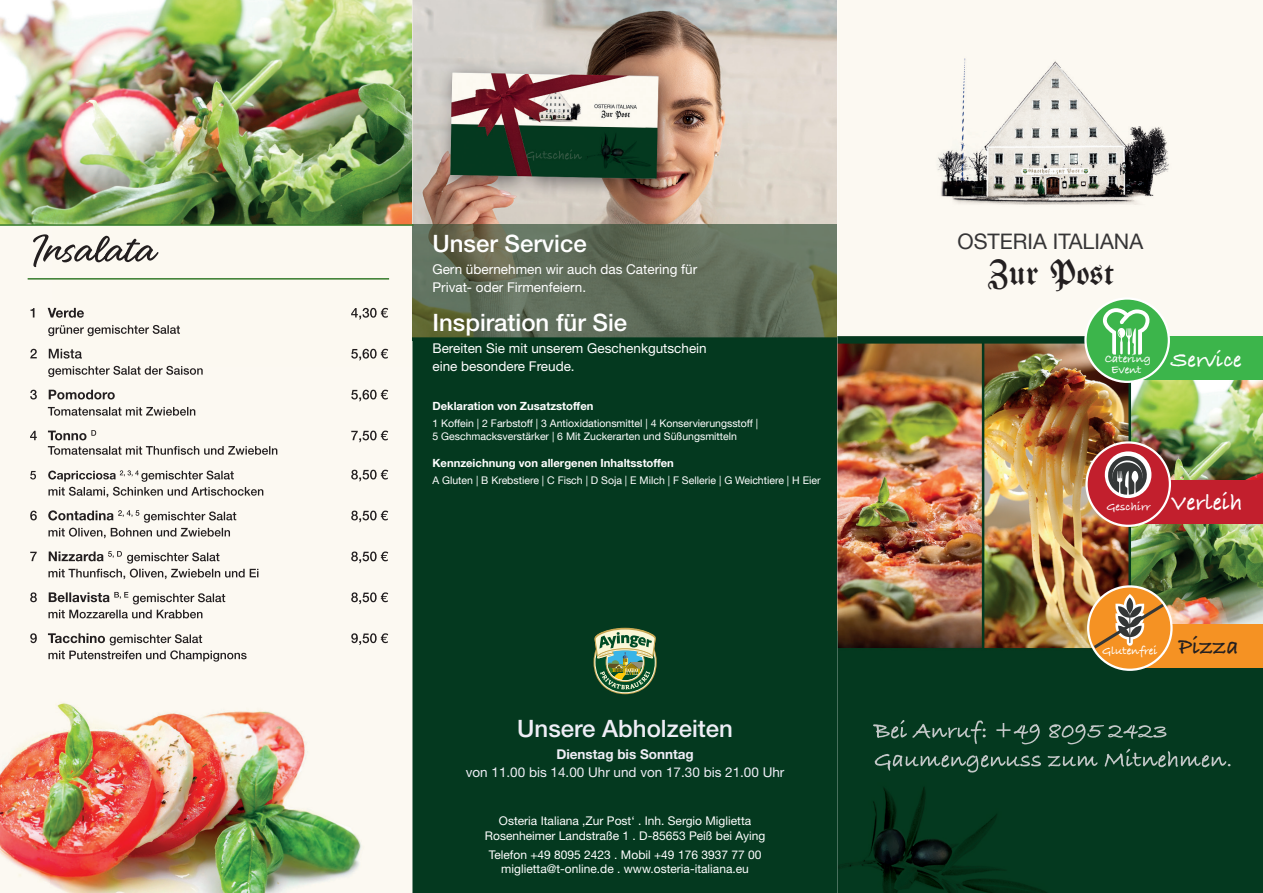
<style>
.page{position:relative;width:1263px;height:893px;background:#fff}
.page>*{position:absolute;margin:0;border:0;box-sizing:border-box;transform-origin:0 0}
.t1{font:40.5px "Breitkopf Fraktur";color:#231f20}
.t2{font:500 24px "Helvetica Neue LT Std";color:#fff}
.t3{font:500 24px "Helvetica Neue LT Std";color:#efeef6}
.t4{font:700 22.5px "Bradley Hand ITCTT";color:#fff}
.t5{font:21.3px "Helvetica Neue LT Com";color:#363536}
.t6{font:13.5px/18px "Helvetica Neue LT Std";color:#fff}
.t7{font:13.5px "Helvetica Neue LT Std";color:#efeef6}
.t8{font:700 13.5px "Helvetica Neue LT Std";color:#efeef6}
.t9{font:12px/14.4px "Helvetica Neue LT Std";color:#fff;text-align:center}
.t10{font:700 12px/10.5px "Bradley Hand ITCTT";color:#fff;text-align:center}
.t11{font:700 11.25px "Helvetica Neue LT Com";color:#fff}
.t12{font:10.5px/12.6px "Helvetica Neue LT Com";color:#fff}
.s1{font-size:24px}
.s2{font-size:24px;color:#231f20}
</style>
<div class="page">
<img style="left:0;top:0;width:1263px;height:893px">
<img style="left:0;top:0;width:412px;height:224px">
<svg style="left:30px;top:633px;width:358px;height:29px"></svg>
<svg style="left:48px;top:610px;width:154px;height:8px"></svg>
<svg style="left:30px;top:592px;width:358px;height:12px"></svg>
<svg style="left:30px;top:551px;width:358px;height:28px"></svg>
<svg style="left:30px;top:510px;width:358px;height:28px"></svg>
<svg style="left:30px;top:470px;width:358px;height:27px"></svg>
<svg style="left:30px;top:430px;width:358px;height:25px"></svg>
<svg style="left:48px;top:407px;width:147px;height:9px"></svg>
<svg style="left:30px;top:390px;width:358px;height:11px"></svg>
<svg style="left:30px;top:349px;width:358px;height:28px"></svg>
<svg style="left:30px;top:308px;width:358px;height:28px"></svg>
<svg style="left:33px;top:234px;width:125px;height:33px"></svg>
<img style="left:412px;top:224px;width:426px;height:116px">
<img style="left:873px;top:720px;width:294px;height:24px">
<img style="left:875px;top:749px;width:355px;height:23px">
<div style="left:1122px;top:624px;width:141px;height:44px;background:#f59223"></div>
<div style="left:1088px;top:586px;width:83px;height:84px;background:#f59223;border-radius:50%"></div>
<div style="left:1087px;top:585px;width:85px;height:86px;border:2px solid #fff;border-radius:50%"></div>
<svg style="left:1090px;top:594px;width:77px;height:57px"></svg>
<div style="left:1120px;top:480px;width:143px;height:44px;background:#c21f2d"></div>
<div style="left:1086px;top:442px;width:84px;height:84px;background:#c21f2d;border-radius:50%"></div>
<div style="left:1085px;top:441px;width:86px;height:86px;border:2px solid #fff;border-radius:50%"></div>
<svg style="left:1104px;top:451px;width:48px;height:47px"></svg>
<svg style="left:1107px;top:454px;width:41px;height:42px;background:#887a7b"></svg>
<div style="left:1119px;top:337px;width:144px;height:43px;background:#3cb54b"></div>
<div style="left:1085px;top:298px;width:84px;height:84px;background:#3cb54b;border-radius:50%"></div>
<div style="left:1084px;top:297px;width:86px;height:86px;border:2px solid #fff;border-radius:50%"></div>
<svg style="left:1102px;top:308px;width:48px;height:47px"></svg>
<svg style="left:593px;top:628px;width:64px;height:66px;background:#70906a"></svg>
<hr style="left:0;top:224px;width:414px;height:2px;background:#357b2b">
<hr style="left:28px;top:278px;width:361px;height:2px;background:#357b2b">
<h2 class="t2" style="left:432px;top:229px;width:156px">Unser Service</h2>
<p class="t6" style="left:432px;top:260px;width:266px">Gern übernehmen wir auch das Catering für<br>Privat- oder Firmenfeiern.</p>
<h2 class="t2" style="left:432px;top:308px;width:196px">Inspiration für Sie</h2>
<p class="t6" style="left:432px;top:339px;width:276px">Bereiten Sie mit unserem Geschenkgutschein eine besondere Freude.</p>
<p class="t11" style="left:432px;top:399px;width:163px">Deklaration von Zusatzstoffen</p>
<p class="t12" style="left:432px;top:417px;width:327px">1 Koffein | 2 Farbstoff | 3 Antioxidationsmittel | 4 Konservierungsstoff |<br>5 Geschmacksverstärker | 6 Mit Zuckerarten und Süßungsmitteln</p>
<p class="t11" style="left:432px;top:456px;width:243px">Kennzeichnung von allergenen Inhaltsstoffen</p>
<p class="t12" style="left:432px;top:473px;width:390px">A Gluten | B Krebstiere | C Fisch | D Soja | E Milch | F Sellerie | G Weichtiere | H Eier</p>
<h2 class="t3" style="left:517px;top:714px;width:217px">Unsere Abholzeiten</h2>
<p class="t8" style="left:556px;top:746px;width:139px">Dienstag bis Sonntag</p>
<p class="t7" style="left:466px;top:764px;width:320px">von 11.00 bis 14.00 Uhr und von 17.30 bis 21.00 Uhr</p>
<p class="t9" style="left:485px;top:814px;width:282px">Osteria Italiana ‚Zur Post‘ . Inh. Sergio Miglietta<br>Rosenheimer Landstraße 1 . D-85653 Peiß bei Aying</p>
<p class="t9" style="left:489px;top:847px;width:274px">Telefon +49 8095 2423 . Mobil +49 176 3937 77 00 miglietta@t-online.de . www.osteria-italiana.eu</p>
<h3 class="t5" style="left:957px;top:228px;width:187px">OSTERIA ITALIANA</h3>
<h1 class="t1" style="left:987px;top:250px;width:129px">Zur Post</h1>
<p class="t10" style="left:1105px;top:353px;width:48px">Catering<br>Event</p>
<h3 class="t4" style="left:1171px;top:342px;width:72px">Service</h3>
<p class="t10" style="left:1107px;top:500px;width:137px">Geschirr <span class="s1">Verleih</span></p>
<p class="t10" style="left:1102px;top:644px;width:138px">Glutenfrei <span class="s2">Pizza</span></p>
</div>
